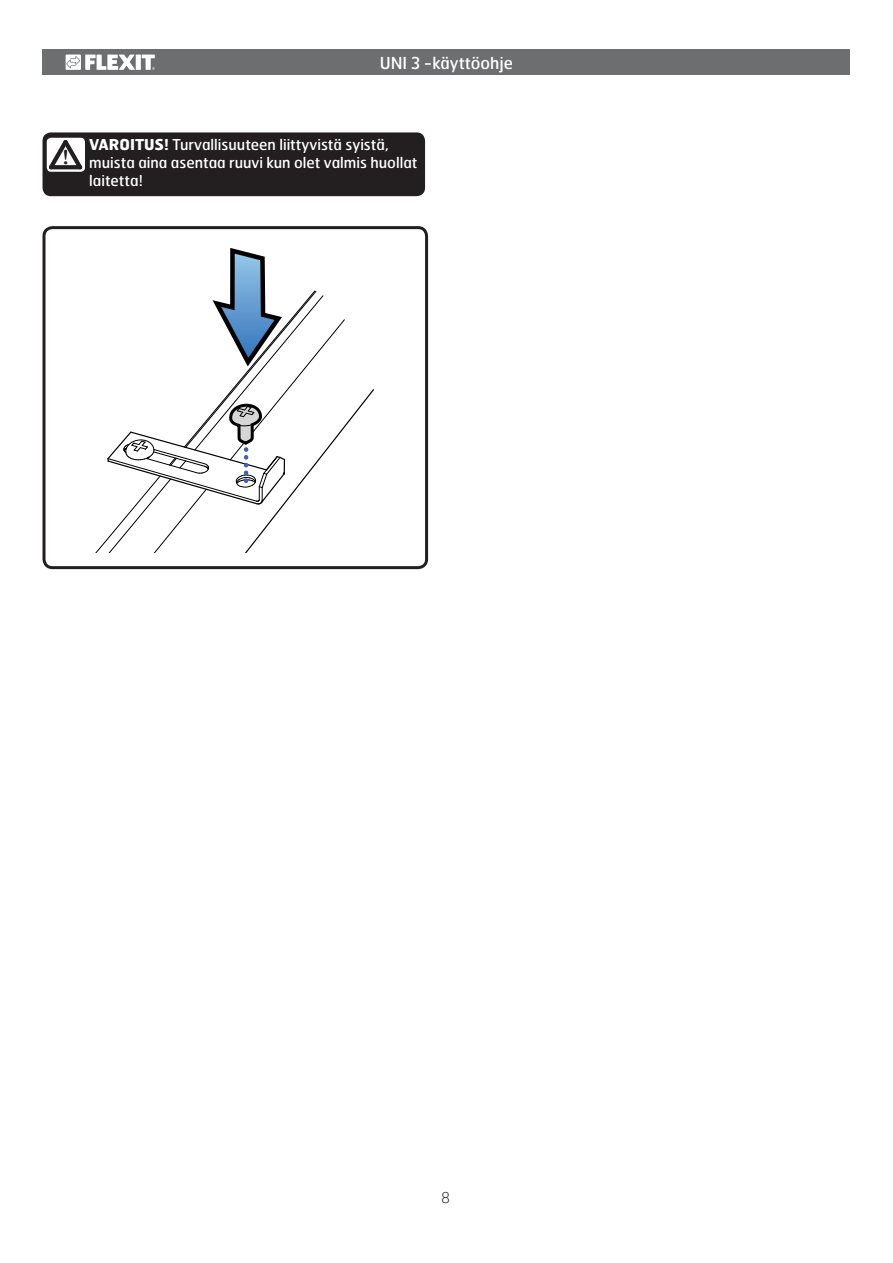
<style>
.page{position:relative;width:893px;height:1263px;background:#fff}
.page>*{position:absolute;margin:0;border:0;box-sizing:border-box;transform-origin:0 0}
.t1{font:700 22.35px "Garamond";color:#231f20}
.t2{font:16.5px "Hermes";color:#fff}
.t3{font:15px/18px "Hermes";color:#fff}
.t4{font:100 15px "Hermes";color:#231f20}
.s1{font-weight:700}
</style>
<div class="page">
<div style="left:42px;top:49px;width:808px;height:26px;background:#6d6e70"></div>
<div style="left:136px;top:55px;width:5px;height:15px;background:#fff"></div>
<svg style="left:142px;top:55px;width:13px;height:15px"></svg>
<svg style="left:66px;top:55px;width:69px;height:15px"></svg>
<div style="left:43px;top:226px;width:385px;height:343px;border:3px solid #231f20;border-radius:9px"></div>
<div style="left:43px;top:132px;width:382px;height:64px;background:#231f20;border-radius:8px"></div>
<svg style="left:46px;top:137px;width:39px;height:35px"></svg>
<svg style="left:91px;top:248px;width:284px;height:322px"></svg>
<p class="t2" style="left:380px;top:57px;width:135px">UNI 3 -käyttöohje</p>
<h1 class="t1" style="left:63px;top:145px;width:7px">!</h1>
<p class="t3" style="left:89px;top:137px;width:330px"><span class="s1">VAROITUS!</span> Turvallisuuteen liittyvistä syistä, muista aina asentaa ruuvi kun olet valmis huollat laitetta!</p>
<p class="t4" style="left:441px;top:1192px;width:10px">8</p>
</div>
